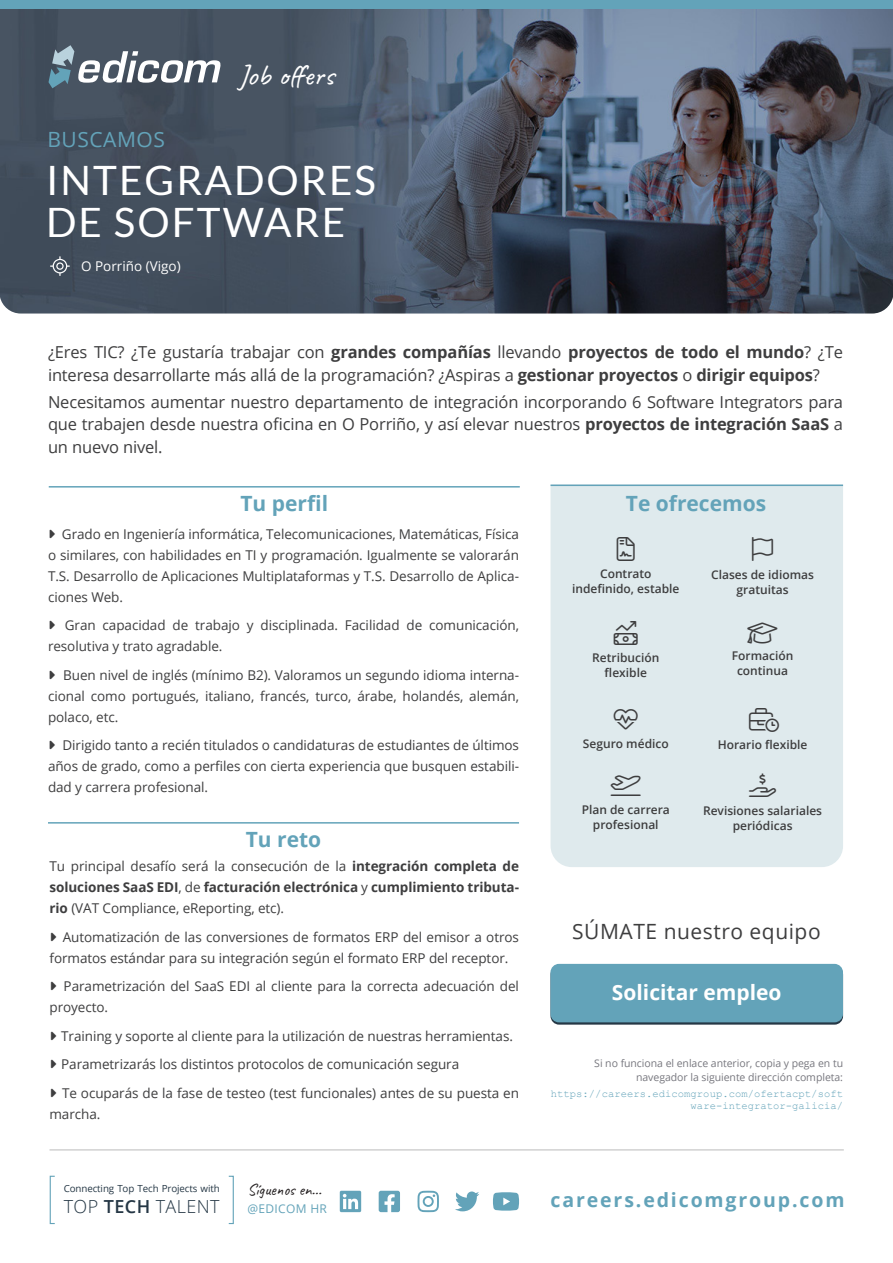
<style>
.page{position:relative;width:893px;height:1263px;background:#fff}
.page>*{position:absolute;margin:0;border:0;box-sizing:border-box;transform-origin:0 0}
.t1{font:40.5px/42px "Lato";letter-spacing:.05em;color:#fff}
.t2{font:30px "Caveat";color:#fff}
.t3{font:700 21px "Open Sans";color:#63a3b9}
.t4{font:21px "Open Sans";letter-spacing:.025em;color:#3e3e3f}
.t5{font:700 21px "Open Sans";color:#fff}
.t6{font:21px "Open Sans";letter-spacing:.025em;color:#63a3b9}
.t7{font:700 19.5px "Open Sans";letter-spacing:.095em;color:#63a3b9}
.t8{font:300 18px "Open Sans";letter-spacing:.025em;color:#253745}
.t9{font:16.5px/22.5px "Open Sans";letter-spacing:-.01em;color:#3e3e3f}
.t10{font:16.5px "Caveat";color:#231f20}
.t11{font:13.5px/21px "Open Sans";letter-spacing:-.005em;color:#3e3e3f}
.t12{font:700 13.5px/21px "Open Sans";letter-spacing:-.005em;color:#3e3e3f;text-align:justify}
.t13{font:13.5px "Open Sans";color:#fff}
.t14{font:600 12px/15px "Open Sans";color:#3e3e3f;text-align:center}
.t15{font:12px "Open Sans";letter-spacing:.025em;color:#63a3b9}
.t16{font:10.5px/13.5px "Open Sans";letter-spacing:-.005em;color:#77777e;text-align:right}
.t17{font:10.5px/12px "Courier New";letter-spacing:.005em;color:#63a3b9;text-align:right}
.t18{font:9.75px "Open Sans";letter-spacing:-.01em;color:#253745}
.s1{font-weight:700}
.s2{font-weight:400}
.s3{font-weight:600}
</style>
<div class="page">
<img style="left:0;top:9px;width:893px;height:305px">
<div style="left:550px;top:486px;width:293px;height:381px;background:#dfeaed"></div>
<svg style="left:49px;top:45px;width:172px;height:43px"></svg>
<hr style="left:49px;top:486px;width:471px;height:2px;background:#63a3b9">
<hr style="left:48px;top:822px;width:471px;height:2px;background:#63a3b9">
<svg style="left:50px;top:256px;width:20px;height:20px"></svg>
<hr style="left:550px;top:485px;width:293px;height:1px;background:#63a3b9">
<div style="left:50px;top:1176px;width:5px;height:48px;border:1px solid #63a3b9"></div>
<div style="left:228px;top:1176px;width:6px;height:48px;border:1px solid #63a3b9"></div>
<svg style="left:379px;top:1191px;width:21px;height:21px"></svg>
<svg style="left:417px;top:1191px;width:22px;height:21px"></svg>
<svg style="left:340px;top:1191px;width:21px;height:21px"></svg>
<svg style="left:455px;top:1191px;width:24px;height:20px"></svg>
<svg style="left:493px;top:1192px;width:26px;height:18px"></svg>
<hr style="left:50px;top:1149px;width:794px;height:2px;background:#d1d1d1">
<div style="left:0;top:0;width:893px;height:9px;background:#63a3b9"></div>
<svg style="left:550px;top:966px;width:293px;height:59px"></svg>
<div style="left:550px;top:964px;width:293px;height:58px;background:#63a3b9;border-radius:9px"></div>
<svg style="left:752px;top:537px;width:21px;height:24px"></svg>
<svg style="left:749px;top:773px;width:27px;height:24px"></svg>
<svg style="left:749px;top:708px;width:30px;height:24px"></svg>
<svg style="left:748px;top:623px;width:30px;height:21px"></svg>
<svg style="left:617px;top:537px;width:18px;height:24px"></svg>
<svg style="left:614px;top:709px;width:24px;height:21px"></svg>
<svg style="left:611px;top:775px;width:30px;height:21px"></svg>
<svg style="left:614px;top:621px;width:24px;height:24px"></svg>
<h3 class="t6" style="left:48px;top:125px;width:119px">BUSCAMOS</h3>
<h2 class="t2" style="left:238px;top:56px;width:98px">Job offers</h2>
<h1 class="t1" style="left:46px;top:159px;width:331px">INTEGRADORES<br>DE SOFTWARE</h1>
<p class="t13" style="left:81px;top:257px;width:101px">O Porriño (Vigo)</p>
<p class="t9" style="left:48px;top:341px;width:796px">¿Eres TIC? ¿Te gustaría trabajar con <span class="s1">grandes compañías</span> llevando <span class="s1">proyectos de todo el mundo</span>? ¿Te interesa desarrollarte más allá de la programación? ¿Aspiras a <span class="s1">gestionar proyectos</span> o <span class="s1">dirigir equipos</span>?</p>
<p class="t9" style="left:48px;top:390px;width:797px;text-align:justify">Necesitamos aumentar nuestro departamento de integración incorporando 6 Software Integrators para que trabajen desde nuestra oficina en O Porriño, y así elevar nuestros <span class="s1">proyectos de integración SaaS</span> a un nuevo nivel.</p>
<h3 class="t3" style="left:240px;top:488px;width:89px">Tu perfil</h3>
<p class="t11" style="left:48px;top:523px;width:472px;text-align:justify;text-indent:14px">Grado en Ingeniería informática, Telecomunicaciones, Matemáticas, Física o similares, con habilidades en TI y programación. Igualmente se valorarán T.S. Desarrollo de Aplicaciones Multiplataformas y T.S. Desarrollo de Aplica&shy;ciones Web.</p>
<p class="t11" style="left:48px;top:614px;width:473px;text-indent:17px">Gran capacidad de trabajo y disciplinada. Facilidad de comunicación, resolutiva y trato agradable.</p>
<p class="t11" style="left:48px;top:664px;width:473px;text-align:justify;text-indent:15px">Buen nivel de inglés (mínimo B2). Valoramos un segundo idioma interna&shy;cional como portugués, italiano, francés, turco, árabe, holandés, alemán, polaco, etc.</p>
<p class="t11" style="left:48px;top:734px;width:473px;text-align:justify;text-indent:14px">Dirigido tanto a recién titulados o candidaturas de estudiantes de últimos años de grado, como a perfiles con cierta experiencia que busquen estabili&shy;dad y carrera profesional.</p>
<h3 class="t3" style="left:246px;top:824px;width:77px">Tu reto</h3>
<p class="t12" style="left:49px;top:856px;width:471px"><span class="s2">Tu principal desafío será la consecución de la</span> integración completa de soluciones SaaS EDI<span class="s2">, de</span> facturación electrónica <span class="s2">y</span> cumplimiento tributa&shy;rio <span class="s2">(VAT Compliance, eReporting, etc).</span></p>
<p class="t11" style="left:49px;top:926px;width:471px;text-indent:13px">Automatización de las conversiones de formatos ERP del emisor a otros formatos estándar para su integración según el formato ERP del receptor.</p>
<p class="t11" style="left:49px;top:976px;width:471px;text-indent:14px">Parametrización del SaaS EDI al cliente para la correcta adecuación del proyecto.</p>
<p class="t11" style="left:61px;top:1021px;width:459px;line-height:28.5px">Training y soporte al cliente para la utilización de nuestras herramientas.<br>Parametrizarás los distintos protocolos de comunicación segura<br>Te ocuparás de la fase de testeo (test funcionales) antes de su puesta en</p>
<p class="t11" style="left:49px;top:1103px;width:52px">marcha.</p>
<p class="t10" style="left:248px;top:1179px;width:75px">Síguenos en...</p>
<p class="t18" style="left:64px;top:1182px;width:158px">Connecting Top Tech Projects with</p>
<h3 class="t8" style="left:64px;top:1194px;width:157px">TOP <span class="s3">TECH</span> TALENT</h3>
<p class="t15" style="left:248px;top:1200px;width:81px">@EDICOM HR</p>
<h3 class="t3" style="left:626px;top:489px;width:142px">Te ofrecemos</h3>
<p class="t14" style="left:572px;top:566px;width:109px">Contrato indefinido, estable</p>
<p class="t14" style="left:711px;top:567px;width:104px">Clases de idiomas gratuitas</p>
<p class="t14" style="left:592px;top:650px;width:69px">Retribución flexible</p>
<p class="t14" style="left:732px;top:648px;width:63px">Formación continua</p>
<p class="t14" style="left:583px;top:736px;width:87px">Seguro médico</p>
<p class="t14" style="left:718px;top:737px;width:91px">Horario flexible</p>
<p class="t14" style="left:582px;top:802px;width:90px">Plan de carrera profesional</p>
<p class="t14" style="left:703px;top:803px;width:121px">Revisiones salariales periódicas</p>
<h3 class="t4" style="left:572px;top:917px;width:250px">SÚMATE nuestro equipo</h3>
<h3 class="t5" style="left:612px;top:978px;width:171px">Solicitar empleo</h3>
<p class="t16" style="left:594px;top:1056px;width:250px">Si no funciona el enlace anterior, copia y pega en tu navegador la siguiente dirección completa:</p>
<p class="t17" style="left:551px;top:1087px;width:294px">https://careers.edicomgroup.com/ofertacpt/soft ware-integrator-galicia/</p>
<h3 class="t7" style="left:550px;top:1186px;width:295px">careers.edicomgroup.com</h3>
</div>
